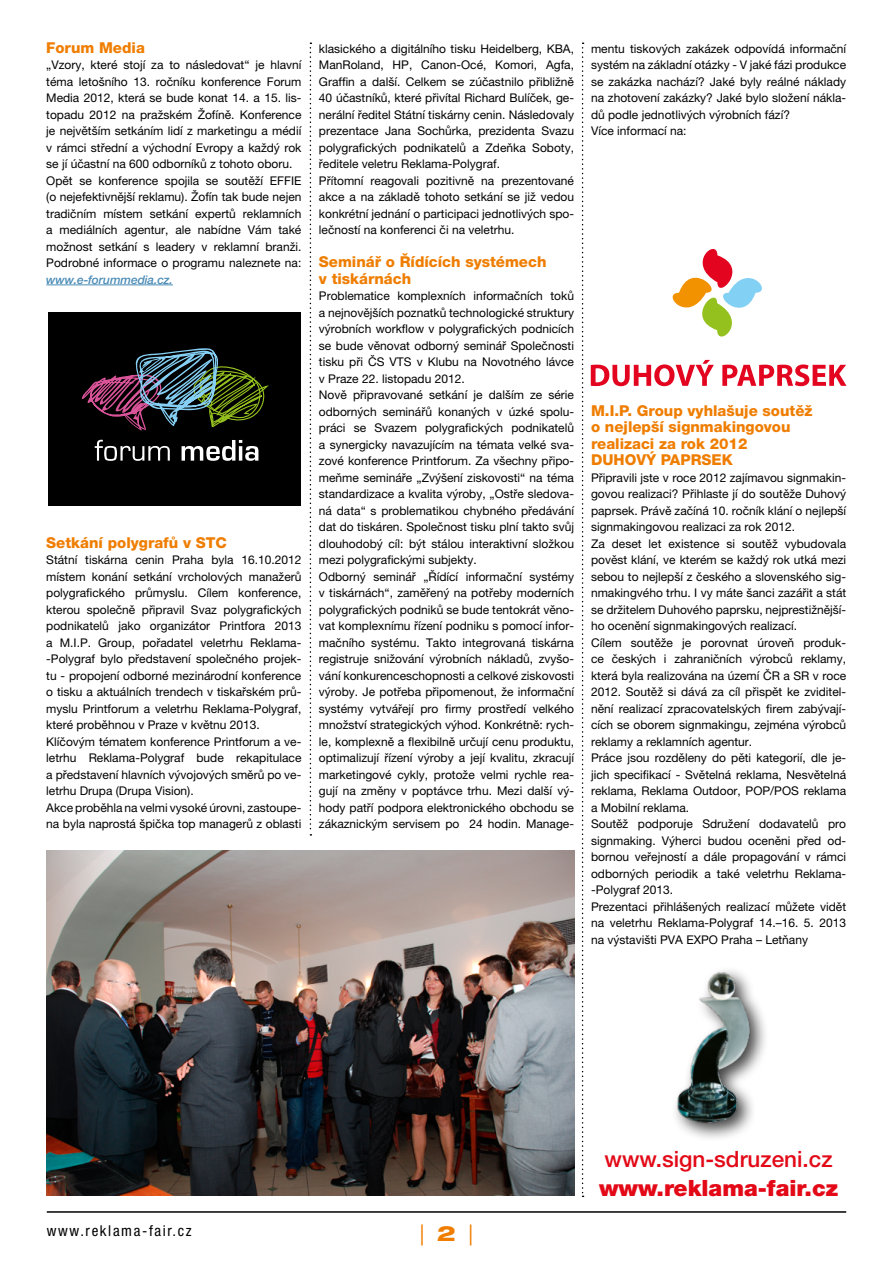
<style>
.page{position:relative;width:893px;height:1263px;background:#fff}
.page>*{position:absolute;margin:0;border:0;box-sizing:border-box;transform-origin:0 0}
.t1{font:500 22.5px "Helvetica Neue LT Pro";color:#e30917}
.t2{font:900 22.5px "Helvetica Neue LT Pro";color:#e30917}
.t3{font:21px "Helvetica Neue LT Pro";color:#ef7d00}
._01_Text{font:800 15px/16.5px "Helvetica Neue LT Pro";color:#ef7d00}
._02_tit_orange{font:800 15px/16.5px "Helvetica Neue LT Pro";color:#ef7d00}
.t4{font:condensed 15px "Helvetica Neue LT Pro";letter-spacing:.11em;color:#000}
._01_Text-2{font:12px/16.5px "Helvetica Neue LT Pro";color:#000;text-align:justify}
.s1{font-weight:500;font-style:italic;color:#4b8cb7}
.s2{font-weight:800;font-stretch:expanded}
</style>
<div class="page">
<hr style="left:47px;top:1211px;width:799px;height:2px;background:#000">
<svg style="left:582px;top:43px;width:2px;height:1154px"></svg>
<svg style="left:310px;top:43px;width:1px;height:793px"></svg>
<hr style="left:46px;top:285px;width:127px;height:1px;background:#4b8cb7">
<div style="left:48px;top:312px;width:252px;height:194px;background:#000"></div>
<svg style="left:81px;top:348px;width:188px;height:83px"></svg>
<svg style="left:95px;top:440px;width:75px;height:21px"></svg>
<svg style="left:182px;top:440px;width:76px;height:21px"></svg>
<img style="left:47px;top:850px;width:527px;height:345px">
<svg style="left:672px;top:249px;width:90px;height:88px"></svg>
<svg style="left:591px;top:360px;width:123px;height:26px"></svg>
<svg style="left:722px;top:364px;width:124px;height:22px"></svg>
<div style="left:671px;top:965px;width:99px;height:177px;background:#000;opacity:.75"></div>
<img style="left:671px;top:965px;width:89px;height:171px">
<p class="_02_tit_orange" style="left:46px;top:39px;width:100px">Forum Media</p>
<p class="_01_Text-2" style="left:46px;top:56px;width:257px">„Vzory, které stojí za to následovat“ je hlavní téma letošního 13. ročníku konference Forum Media 2012, která se bude konat 14. a 15. lis&shy;topadu 2012 na pražském Žofíně. Konference je největším setkáním lidí z marketingu a médií v rámci střední a východní Evropy a každý rok se jí účastní na 600 odborníků z tohoto oboru.</p>
<p class="_01_Text-2" style="left:46px;top:172px;width:257px">Opět se konference spojila se soutěží EFFIE (o nejefektivnější reklamu). Žofín tak bude nejen tradičním místem setkání expertů reklamních a mediálních agentur, ale nabídne Vám také možnost setkání s leadery v reklamní branži.<br>Podrobné informace o programu naleznete na: <span class="s1">www.e-forummedia.cz.</span></p>
<p class="_02_tit_orange" style="left:46px;top:534px;width:182px">Setkání polygrafů v STC</p>
<p class="_01_Text-2" style="left:46px;top:551px;width:257px">Státní tiskárna cenin Praha byla 16.10.2012 místem konání setkání vrcholových manažerů polygrafického průmyslu. Cílem konference, kterou společně připravil Svaz polygrafických podnikatelů jako organizátor Printfora 2013 a M.I.P. Group, pořadatel veletrhu Reklama--Polygraf bylo představení společného projek&shy;tu - propojení odborné mezinárodní konference o tisku a aktuálních trendech v tiskařském prů&shy;myslu Printforum a veletrhu Reklama-Polygraf, které proběhnou v Praze v květnu 2013.</p>
<p class="_01_Text-2" style="left:46px;top:733px;width:257px">Klíčovým tématem konference Printforum a ve&shy;letrhu Reklama-Polygraf bude rekapitulace a představení hlavních vývojových směrů po ve&shy;letrhu Drupa (Drupa Vision).</p>
<p class="_01_Text-2" style="left:46px;top:799px;width:257px">Akce proběhla na velmi vysoké úrovni, zastoupe&shy;na byla naprostá špička top managerů z oblasti</p>
<p class="_01_Text-2" style="left:319px;top:40px;width:257px">klasického a digitálního tisku Heidelberg, KBA, ManRoland, HP, Canon-Océ, Komori, Agfa, Graffin a další. Celkem se zúčastnilo přibližně 40 účastníků, které přivítal Richard Bulíček, ge&shy;nerální ředitel Státní tiskárny cenin. Následovaly prezentace Jana Sochůrka, prezidenta Svazu polygrafických podnikatelů a Zdeňka Soboty, ředitele veletru Reklama-Polygraf.</p>
<p class="_01_Text-2" style="left:319px;top:172px;width:257px">Přítomní reagovali pozitivně na prezentované akce a na základě tohoto setkání se již vedou konkrétní jednání o participaci jednotlivých spo&shy;lečností na konferenci či na veletrhu.</p>
<p class="_02_tit_orange" style="left:319px;top:254px;width:229px">Seminář o Řídících systémech v tiskárnách</p>
<p class="_01_Text-2" style="left:319px;top:287px;width:257px">Problematice komplexních informačních toků a nejnovějších poznatků technologické struktury výrobních workflow v polygrafických podnicích se bude věnovat odborný seminář Společnosti tisku při ČS VTS v Klubu na Novotného lávce v Praze 22. listopadu 2012.</p>
<p class="_01_Text-2" style="left:319px;top:386px;width:257px">Nově připravované setkání je dalším ze série odborných seminářů konaných v úzké spolu&shy;práci se Svazem polygrafických podnikatelů a synergicky navazujícím na témata velké sva&shy;zové konference Printforum. Za všechny připo&shy;meňme semináře „Zvýšení ziskovosti“ na téma standardizace a kvalita výroby, „Ostře sledova&shy;ná data“ s problematikou chybného předávání dat do tiskáren. Společnost tisku plní takto svůj dlouhodobý cíl: být stálou interaktivní složkou mezi polygrafickými subjekty.</p>
<p class="_01_Text-2" style="left:319px;top:568px;width:257px">Odborný seminář „Řídící informační systémy v tiskárnách“, zaměřený na potřeby moderních polygrafických podniků se bude tentokrát věno&shy;vat komplexnímu řízení podniku s pomocí infor&shy;mačního systému. Takto integrovaná tiskárna registruje snižování výrobních nákladů, zvyšo&shy;vání konkurenceschopnosti a celkové ziskovosti výroby. Je potřeba připomenout, že informační systémy vytvářejí pro firmy prostředí velkého množství strategických výhod. Konkrétně: rych&shy;le, komplexně a flexibilně určují cenu produktu, optimalizují řízení výroby a její kvalitu, zkracují marketingové cykly, protože velmi rychle rea&shy;gují na změny v poptávce trhu. Mezi další vý&shy;hody patří podpora elektronického obchodu se zákaznickým servisem po 24 hodin. Manage-</p>
<p class="_01_Text-2" style="left:591px;top:40px;width:257px">mentu tiskových zakázek odpovídá informační systém na základní otázky - V jaké fázi produkce se zakázka nachází? Jaké byly reálné náklady na zhotovení zakázky? Jaké bylo složení nákla&shy;dů podle jednotlivých výrobních fází?</p>
<p class="_01_Text-2" style="left:591px;top:122px;width:97px">Více informací na:</p>
<p class="_01_Text" style="left:591px;top:402px;width:223px">M.I.P. Group vyhlašuje soutěž o nejlepší signmakingovou realizaci za rok 2012<br>DUHOVÝ PAPRSEK</p>
<p class="_01_Text-2" style="left:591px;top:469px;width:257px">Připravili jste v roce 2012 zajímavou signmakin&shy;govou realizaci? Přihlaste jí do soutěže Duhový paprsek. Právě začíná 10. ročník klání o nejlepší signmakingovou realizaci za rok 2012.</p>
<p class="_01_Text-2" style="left:591px;top:535px;width:257px">Za deset let existence si soutěž vybudovala pověst klání, ve kterém se každý rok utká mezi sebou to nejlepší z českého a slovenského sig&shy;nmakingvého trhu. I vy máte šanci zazářit a stát se držitelem Duhového paprsku, nejprestižnější&shy;ho ocenění signmakingových realizací.</p>
<p class="_01_Text-2" style="left:591px;top:634px;width:257px">Cílem soutěže je porovnat úroveň produk&shy;ce českých i zahraničních výrobců reklamy, která byla realizována na území ČR a SR v roce 2012. Soutěž si dává za cíl přispět ke zviditel&shy;nění realizací zpracovatelských firem zabývají&shy;cích se oborem signmakingu, zejména výrobců reklamy a reklamních agentur.</p>
<p class="_01_Text-2" style="left:591px;top:749px;width:257px">Práce jsou rozděleny do pěti kategorií, dle je&shy;jich specifikací - Světelná reklama, Nesvětelná reklama, Reklama Outdoor, POP/POS reklama a Mobilní reklama.</p>
<p class="_01_Text-2" style="left:591px;top:815px;width:257px">Soutěž podporuje Sdružení dodavatelů pro signmaking. Výherci budou oceněni před od&shy;bornou veřejností a dále propagování v rámci odborných periodik a také veletrhu Reklama--Polygraf 2013.</p>
<p class="_01_Text-2" style="left:591px;top:898px;width:257px">Prezentaci přihlášených realizací můžete vidět na veletrhu Reklama-Polygraf 14.–16. 5. 2013 na výstavišti PVA EXPO Praha – Letňany</p>
<p class="t4" style="left:47px;top:1222px;width:146px">www.reklama-fair.cz</p>
<h2 class="t3" style="left:420px;top:1220px;width:55px">| <span class="s2">2</span> |</h2>
<p class="t1" style="left:605px;top:1146px;width:230px">www.sign-sdruzeni.cz</p>
<p class="t2" style="left:599px;top:1174px;width:241px">www.reklama-fair.cz</p>
</div>
